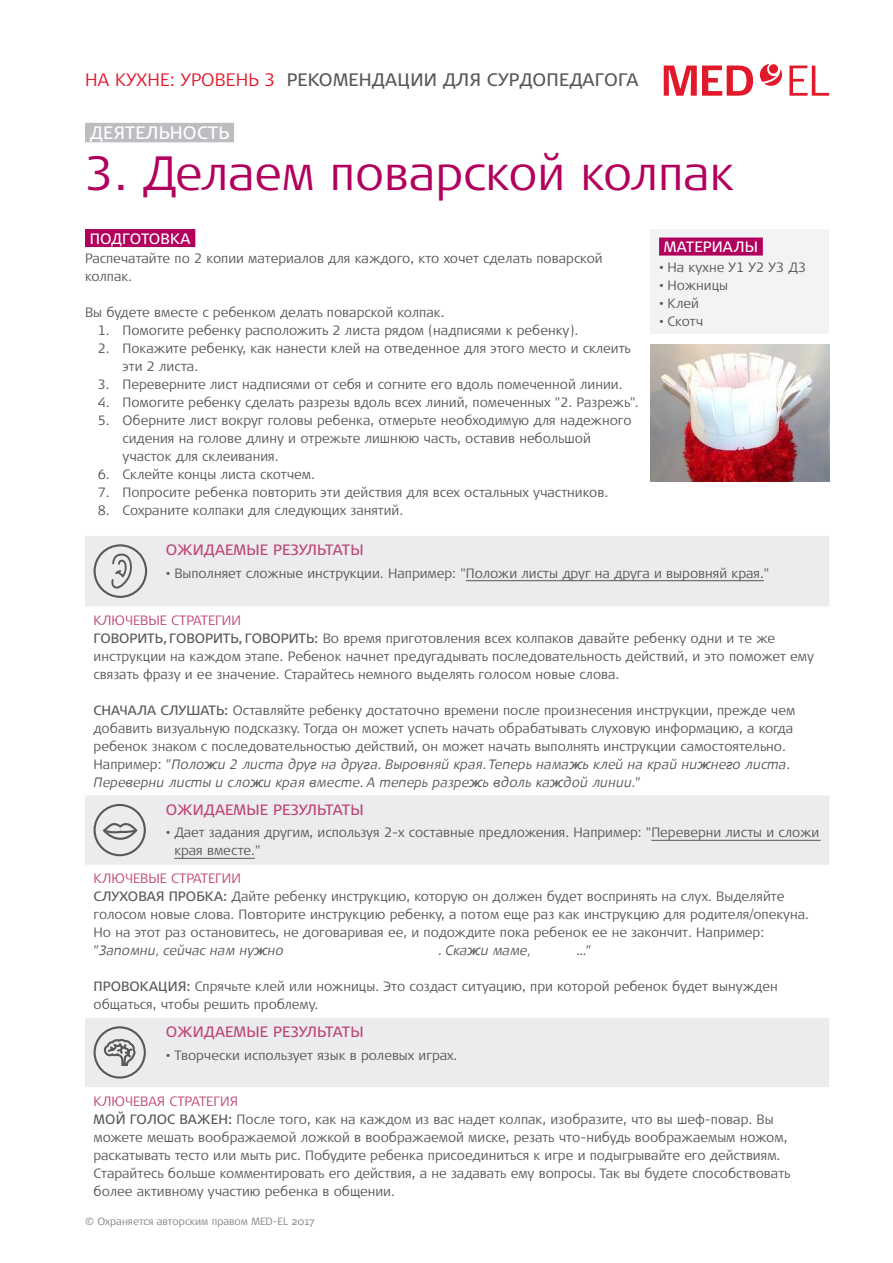
<style>
.page{position:relative;width:893px;height:1263px;background:#fff}
.page>*{position:absolute;margin:0;border:0;box-sizing:border-box;transform-origin:0 0}
.Body_table{font:300 48px "Signa Pro";color:#b1015c}
.Body_table-2{font:18px "Signa Pro";letter-spacing:.01em;color:#57585a}
.Body_table-3{font:18px "Signa Pro";letter-spacing:.01em;color:#fff}
.Body_table-4{font:15px "Signa Pro";letter-spacing:.01em;color:#bf4575}
.Body_table-5{font:15px "Signa Pro";letter-spacing:.01em;color:#fff}
.Body_table-6{font:300 13.5px/18px "Signa Pro";color:#57585a}
.Body_table-7{font:300 13.5px "Signa Pro";color:#bf4575}
.Body_table-8{font:italic 300 13.5px "Signa Offc Pro";color:#57585a}
.t1{font:300 10.5px "Signa Pro";color:#808285}
.s1{font-weight:300;color:#e2192b}
.s2{font-weight:400}
.s3{font-family:"Signa Offc Pro";font-style:italic}
.s4{font-weight:400;font-style:italic}
.s5{font-family:"Signa Pro";font-weight:400}
</style>
<div class="page">
<svg style="left:760px;top:64px;width:22px;height:22px"></svg>
<div style="left:769px;top:64px;width:9px;height:10px;background:#e2192b;border-radius:50%"></div>
<svg style="left:789px;top:66px;width:40px;height:30px"></svg>
<svg style="left:664px;top:65px;width:89px;height:31px"></svg>
<div style="left:651px;top:230px;width:178px;height:104px;background:#f2f3f4"></div>
<div style="left:659px;top:238px;width:104px;height:18px;background:#b1015c"></div>
<div style="left:85px;top:229px;width:110px;height:18px;background:#b1015c"></div>
<div style="left:85px;top:123px;width:149px;height:19px;background:#bcbdc0"></div>
<svg style="left:85px;top:536px;width:744px;height:551px"></svg>
<div style="left:94px;top:544px;width:53px;height:54px;border:2px solid #57585a;border-radius:50%"></div>
<svg style="left:111px;top:553px;width:22px;height:36px"></svg>
<hr style="left:466px;top:580px;width:298px;height:1px;background:#57585a">
<div style="left:94px;top:804px;width:52px;height:52px;border:2px solid #57585a;border-radius:50%"></div>
<svg style="left:101px;top:820px;width:38px;height:22px"></svg>
<hr style="left:651px;top:840px;width:170px;height:1px;background:#57585a">
<hr style="left:174px;top:858px;width:81px;height:1px;background:#57585a">
<div style="left:94px;top:1026px;width:52px;height:52px;border:2px solid #57585a;border-radius:50%"></div>
<svg style="left:102px;top:1025px;width:35px;height:42px"></svg>
<img style="left:651px;top:344px;width:178px;height:138px">
<p class="Body_table-2" style="left:85px;top:68px;width:555px"><span class="s1">НА КУХНЕ: УРОВЕНЬ 3</span> РЕКОМЕНДАЦИИ ДЛЯ СУРДОПЕДАГОГА</p>
<p class="Body_table-3" style="left:90px;top:120px;width:141px">ДЕЯТЕЛЬНОСТЬ</p>
<p class="Body_table" style="left:85px;top:140px;width:650px">3. Делаем поварской колпак</p>
<p class="Body_table-5" style="left:90px;top:228px;width:102px">ПОДГОТОВКА</p>
<p class="Body_table-6" style="left:85px;top:249px;width:519px">Распечатайте по 2 копии материалов для каждого, кто хочет сделать поварской колпак.</p>
<p class="Body_table-6" style="left:85px;top:303px;width:361px">Вы будете вместе с ребенком делать поварской колпак.</p>
<p class="Body_table-6" style="left:98px;top:321px;width:482px">1. Помогите ребенку расположить 2 листа рядом (надписями к ребенку).</p>
<p class="Body_table-6" style="left:123px;top:339px;width:510px;text-indent:-25px">2. Покажите ребенку, как нанести клей на отведенное для этого место и склеить эти 2 листа.</p>
<p class="Body_table-6" style="left:98px;top:375px;width:526px">3. Переверните лист надписями от себя и согните его вдоль помеченной линии.</p>
<p class="Body_table-6" style="left:98px;top:393px;width:542px">4. Помогите ребенку сделать разрезы вдоль всех линий, помеченных "2. Разрежь".</p>
<p class="Body_table-6" style="left:123px;top:411px;width:510px;text-indent:-25px">5. Оберните лист вокруг головы ребенка, отмерьте необходимую для надежного сидения на голове длину и отрежьте лишнюю часть, оставив небольшой участок для склеивания.</p>
<p class="Body_table-6" style="left:98px;top:465px;width:219px">6. Склейте концы листа скотчем.</p>
<p class="Body_table-6" style="left:98px;top:483px;width:512px">7. Попросите ребенка повторить эти действия для всех остальных участников.</p>
<p class="Body_table-6" style="left:98px;top:501px;width:307px">8. Сохраните колпаки для следующих занятий.</p>
<p class="Body_table-5" style="left:664px;top:237px;width:96px">МАТЕРИАЛЫ</p>
<p class="Body_table-6" style="left:659px;top:257px;width:149px">• На кухне У1 У2 У3 Д3</p>
<p class="Body_table-6" style="left:659px;top:275px;width:71px">• Ножницы</p>
<p class="Body_table-6" style="left:659px;top:293px;width:41px">• Клей</p>
<p class="Body_table-6" style="left:659px;top:311px;width:46px">• Скотч</p>
<p class="Body_table-4" style="left:166px;top:540px;width:199px">ОЖИДАЕМЫЕ РЕЗУЛЬТАТЫ</p>
<p class="Body_table-6" style="left:166px;top:563px;width:605px">• Выполняет сложные инструкции. Например: "Положи листы друг на друга и выровняй края."</p>
<p class="Body_table-7" style="left:94px;top:611px;width:149px">КЛЮЧЕВЫЕ СТРАТЕГИИ</p>
<p class="Body_table-6" style="left:94px;top:629px;width:722px"><span class="s2">ГОВОРИТЬ, ГОВОРИТЬ, ГОВОРИТЬ:</span> Во время приготовления всех колпаков давайте ребенку одни и те же инструкции на каждом этапе. Ребенок начнет предугадывать последовательность действий, и это поможет ему связать фразу и ее значение. Старайтесь немного выделять голосом новые слова.</p>
<p class="Body_table-6" style="left:94px;top:701px;width:703px"><span class="s2">СНАЧАЛА СЛУШАТЬ:</span> Оставляйте ребенку достаточно времени после произнесения инструкции, прежде чем добавить визуальную подсказку. Тогда он может успеть начать обрабатывать слуховую информацию, а когда ребенок знаком с последовательностью действий, он может начать выполнять инструкции самостоятельно.<br>Например: <span class="s3">"Положи 2 листа друг на друга. Выровняй края. Теперь намажь клей на край нижнего листа.<br>Переверни листы и сложи края вместе. А теперь разрежь вдоль каждой линии."</span></p>
<p class="Body_table-4" style="left:166px;top:799px;width:199px">ОЖИДАЕМЫЕ РЕЗУЛЬТАТЫ</p>
<p class="Body_table-6" style="left:174px;top:823px;width:646px;text-indent:-9px">• Дает задания другим, используя 2-х составные предложения. Например: "Переверни листы и сложи края вместе."</p>
<p class="Body_table-7" style="left:94px;top:869px;width:149px">КЛЮЧЕВЫЕ СТРАТЕГИИ</p>
<p class="Body_table-6" style="left:94px;top:887px;width:717px"><span class="s2">СЛУХОВАЯ ПРОБКА:</span> Дайте ребенку инструкцию, которую он должен будет воспринять на слух. Выделяйте голосом новые слова. Повторите инструкцию ребенку, а потом еще раз как инструкцию для родителя/опекуна.<br>Но на этот раз остановитесь, не договаривая ее, и подождите пока ребенок ее не закончит. Например: <span class="s3">"Запомни, сейчас нам нужно</span> <span class="s4">сложить</span></p>
<p class="Body_table-8" style="left:438px;top:941px;width:105px">. Скажи маме, <span class="s5">сложи</span></p>
<p class="Body_table-8" style="left:576px;top:941px;width:16px">..."</p>
<p class="Body_table-6" style="left:94px;top:977px;width:686px"><span class="s2">ПРОВОКАЦИЯ:</span> Спрячьте клей или ножницы. Это создаст ситуацию, при которой ребенок будет вынужден общаться, чтобы решить проблему.</p>
<p class="Body_table-4" style="left:166px;top:1022px;width:199px">ОЖИДАЕМЫЕ РЕЗУЛЬТАТЫ</p>
<p class="Body_table-6" style="left:166px;top:1045px;width:293px">• Творчески использует язык в ролевых играх.</p>
<p class="Body_table-7" style="left:94px;top:1091px;width:146px">КЛЮЧЕВАЯ СТРАТЕГИЯ</p>
<p class="Body_table-6" style="left:94px;top:1109px;width:698px"><span class="s2">МОЙ ГОЛОС ВАЖЕН:</span> После того, как на каждом из вас надет колпак, изобразите, что вы шеф-повар. Вы можете мешать воображаемой ложкой в воображаемой миске, резать что-нибудь воображаемым ножом, раскатывать тесто или мыть рис. Побудите ребенка присоединиться к игре и подыгрывайте его действиям.<br>Старайтесь больше комментировать его действия, а не задавать ему вопросы. Так вы будете способствовать более активному участию ребенка в общении.</p>
<p class="t1" style="left:85px;top:1214px;width:231px">© Охраняется авторским правом MED-EL 2017</p>
</div>
